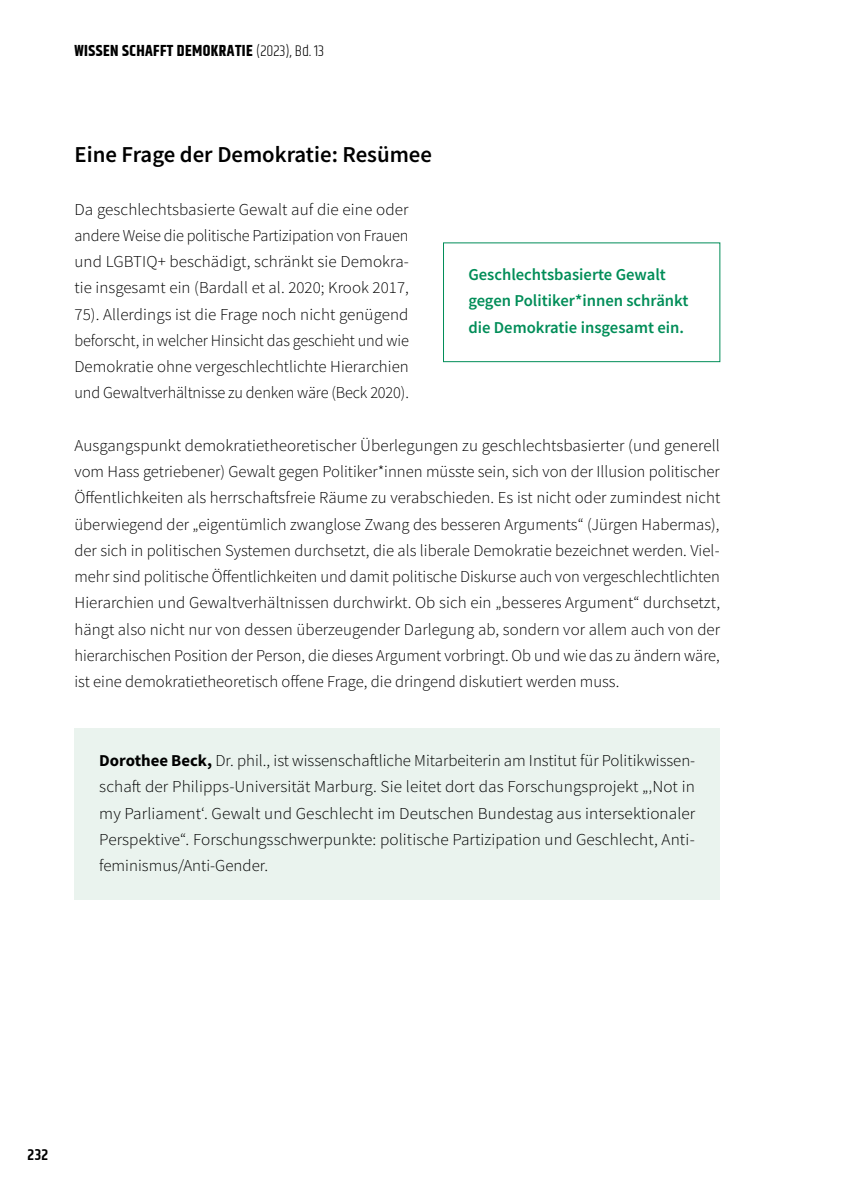
<style>
.page{position:relative;width:844px;height:1191px;background:#fff}
.page>*{position:absolute;margin:0;border:0;box-sizing:border-box;transform-origin:0 0}
.t1{font:600 22.75px "Source Sans Pro";color:#000}
.t2{font:300 16.62px/26.2px "Source Sans Pro";color:#000;text-align:justify}
.t3{font:600 16.62px/26.2px "Source Sans Pro";color:#008d58}
.t4{font:700 15.75px "Khand";letter-spacing:.025em;color:#000}
.t5{font:600 15.75px "Khand";color:#000}
.s1{font-weight:300}
.s2{font-weight:700}
</style>
<div class="page">
<div style="left:74px;top:728px;width:645px;height:172px;background:#eaf3ee"></div>
<div style="left:443px;top:242px;width:277px;height:120px;border:1px solid #008d58"></div>
<p class="t4" style="left:74px;top:40px;width:251px">WISSEN SCHAFFT DEMOKRATIE <span class="s1">(2023), Bd. 13</span></p>
<h1 class="t1" style="left:74px;top:140px;width:359px">Eine Frage der Demokratie: Resümee</h1>
<p class="t2" style="left:74px;top:196px;width:336px">Da geschlechtsbasierte Gewalt auf die eine oder andere Weise die politische Partizipation von Frauen und LGBTIQ+ beschädigt, schränkt sie Demokra&shy;tie insgesamt ein (Bardall et al. 2020; Krook 2017, 75). Allerdings ist die Frage noch nicht genügend beforscht, in welcher Hinsicht das geschieht und wie Demokratie ohne vergeschlechtlichte Hierarchien und Gewaltverhältnisse zu denken wäre (Beck 2020).</p>
<p class="t2" style="left:74px;top:432px;width:647px">Ausgangspunkt demokratietheoretischer Überlegungen zu geschlechtsbasierter (und generell vom Hass getriebener) Gewalt gegen Politiker*innen müsste sein, sich von der Illusion politischer Öffentlichkeiten als herrschaftsfreie Räume zu verabschieden. Es ist nicht oder zumindest nicht überwiegend der „eigentümlich zwanglose Zwang des besseren Arguments“ (Jürgen Habermas), der sich in politischen Systemen durchsetzt, die als liberale Demokratie bezeichnet werden. Viel&shy;mehr sind politische Öffentlichkeiten und damit politische Diskurse auch von vergeschlechtlichten Hierarchien und Gewaltverhältnissen durchwirkt. Ob sich ein „besseres Argument“ durchsetzt, hängt also nicht nur von dessen überzeugender Darlegung ab, sondern vor allem auch von der hierarchischen Position der Person, die dieses Argument vorbringt. Ob und wie das zu ändern wäre, ist eine demokratietheoretisch offene Frage, die dringend diskutiert werden muss.</p>
<p class="t3" style="left:468px;top:261px;width:221px">Geschlechtsbasierte Gewalt gegen Politiker*innen schränkt die Demokratie insgesamt ein.</p>
<p class="t2" style="left:99px;top:747px;width:597px"><span class="s2">Dorothee Beck,</span> Dr. phil., ist wissenschaftliche Mitarbeiterin am Institut für Politikwissen&shy;schaft der Philipps-Universität Marburg. Sie leitet dort das Forschungsprojekt „‚Not in my Parliament‘. Gewalt und Geschlecht im Deutschen Bundestag aus intersektionaler Perspektive“. Forschungsschwerpunkte: politische Partizipation und Geschlecht, Anti&shy;feminismus/Anti-Gender.</p>
<p class="t5" style="left:28px;top:1144px;width:22px">232</p>
</div>
